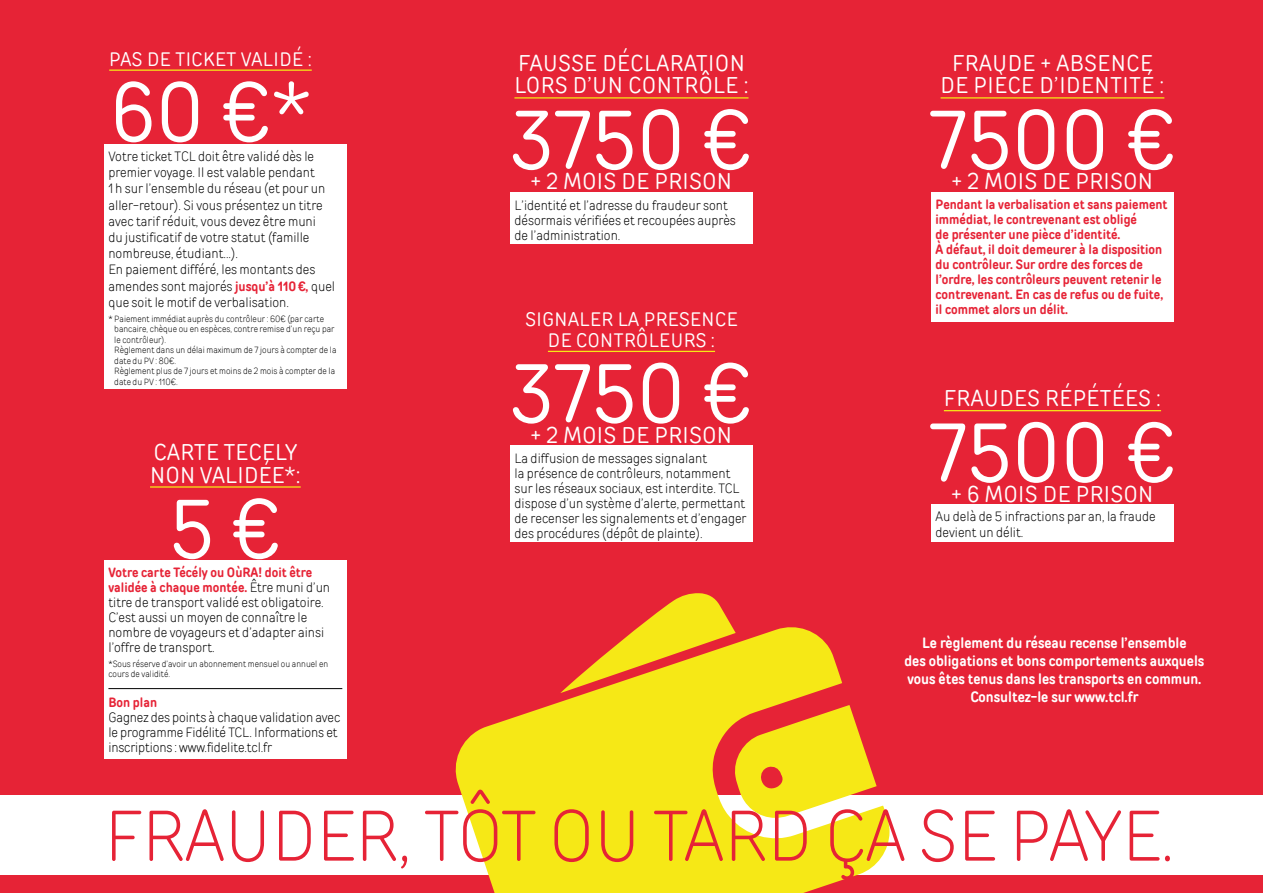
<style>
.page{position:relative;width:1263px;height:893px;background:#e62336}
.page>*{position:absolute;margin:0;border:0;box-sizing:border-box;transform-origin:0 0}
.t1{font:82.5px "TT Rounds Condensed";letter-spacing:.02em;color:#fff}
.t2{font:300 71.4px "TT Rounds Condensed";color:#e62336}
.t3{font:22.8px/22.5px "TT Rounds Condensed";letter-spacing:.03em;color:#fff}
.t4{font:19.5px/21px "TT Rounds Condensed";letter-spacing:.03em;color:#fff;text-align:center}
.t5{font:700 15px/18px "TT Rounds Condensed";color:#fff;text-align:center}
.t6{font:300 13.5px/15px "TT Rounds Condensed";color:#000}
.t7{font:700 13.5px/15px "TT Rounds Condensed";color:#e62336}
.t8{font:300 9px/10.5px "TT Rounds Condensed";color:#000}
.s1{font-weight:700;color:#e62336}
</style>
<div class="page">
<div style="left:0;top:796px;width:1263px;height:79px;background:#fff"></div>
<svg style="left:451px;top:627px;width:439px;height:266px;fill:#f6e816"></svg>
<svg style="left:560px;top:593px;width:176px;height:100px"></svg>
<svg style="left:733px;top:705px;width:144px;height:116px"></svg>
<div style="left:510px;top:193px;width:243px;height:51px;background:#fff"></div>
<hr style="left:514px;top:97px;width:234px;height:2px;background:#f6e816">
<div style="left:931px;top:504px;width:243px;height:38px;background:#fff"></div>
<hr style="left:944px;top:410px;width:217px;height:1px;background:#f6e816">
<div style="left:104px;top:144px;width:243px;height:245px;background:#fff"></div>
<hr style="left:109px;top:70px;width:203px;height:1px;background:#f6e816">
<div style="left:104px;top:560px;width:243px;height:199px;background:#fff"></div>
<hr style="left:108px;top:688px;width:234px;height:1px;background:#000">
<hr style="left:150px;top:486px;width:151px;height:2px;background:#f6e816">
<div style="left:931px;top:192px;width:243px;height:130px;background:#fff"></div>
<hr style="left:940px;top:97px;width:224px;height:2px;background:#f6e816">
<div style="left:510px;top:445px;width:243px;height:97px;background:#fff"></div>
<hr style="left:548px;top:351px;width:167px;height:1px;background:#f6e816">
<h3 class="t4" style="left:109px;top:48px;width:204px">PAS DE TICKET VALIDÉ :</h3>
<h1 class="t1" style="left:111px;top:57px;width:201px">60 €*</h1>
<p class="t6" style="left:108px;top:148px;width:228px;line-height:16.2px">Votre ticket TCL doit être validé dès le premier voyage. Il est valable pendant<br>1h sur l’ensemble du réseau (et pour un aller-retour). Si vous présentez un titre avec tarif réduit, vous devez être muni<br>du justificatif de votre statut (famille nombreuse, étudiant...).<br>En paiement différé, les montants des amendes sont majorés <span class="s1">jusqu’à 110€,</span> quel que soit le motif de verbalisation.</p>
<p class="t8" style="left:114px;top:313px;width:224px;text-indent:-6px">* Paiement immédiat auprès du contrôleur : 60€ (par carte bancaire, chèque ou en espèces, contre remise d’un reçu par le contrôleur).<br>Règlement dans un délai maximum de 7 jours à compter de la date du PV : 80€.<br>Règlement plus de 7 jours et moins de 2 mois à compter de la date du PV : 110€.</p>
<h3 class="t3" style="left:150px;top:440px;width:152px">CARTE TECELY<br>NON VALIDÉE*:</h3>
<h1 class="t1" style="left:170px;top:474px;width:112px">5 €</h1>
<p class="t6" style="left:108px;top:565px;width:223px"><span class="s1">Votre carte Técély ou OùRA! doit être validée à chaque montée.</span> Être muni d’un titre de transport validé est obligatoire.<br>C’est aussi un moyen de connaître le nombre de voyageurs et d’adapter ainsi l’offre de transport.</p>
<p class="t8" style="left:108px;top:658px;width:221px">*Sous réserve d’avoir un abonnement mensuel ou annuel en cours de validité.</p>
<p class="t7" style="left:108px;top:695px;width:50px">Bon plan</p>
<p class="t6" style="left:108px;top:710px;width:233px">Gagnez des points à chaque validation avec le programme Fidélité TCL. Informations et inscriptions : www.fidelite.tcl.fr</p>
<h3 class="t3" style="left:514px;top:51px;width:236px">FAUSSE DÉCLARATION<br>LORS D’UN CONTRÔLE :</h3>
<h1 class="t1" style="left:511px;top:85px;width:242px">3750 €</h1>
<h3 class="t3" style="left:531px;top:170px;width:203px">+ 2 MOIS DE PRISON</h3>
<p class="t6" style="left:514px;top:197px;width:223px">L’identité et l’adresse du fraudeur sont désormais vérifiées et recoupées auprès de l’administration.</p>
<h3 class="t4" style="left:525px;top:308px;width:214px">SIGNALER LA PRESENCE<br>DE CONTRÔLEURS :</h3>
<h1 class="t1" style="left:511px;top:339px;width:242px">3750 €</h1>
<h3 class="t3" style="left:531px;top:423px;width:203px">+ 2 MOIS DE PRISON</h3>
<p class="t6" style="left:514px;top:450px;width:233px">La diffusion de messages signalant<br>la présence de contrôleurs, notamment sur les réseaux sociaux, est interdite. TCL dispose d’un système d’alerte, permettant de recenser les signalements et d’engager des procédures (dépôt de plainte).</p>
<h3 class="t3" style="left:940px;top:51px;width:225px;text-align:center">FRAUDE + ABSENCE<br>DE PIÈCE D’IDENTITÉ :</h3>
<h1 class="t1" style="left:929px;top:85px;width:248px">7500 €</h1>
<h3 class="t3" style="left:952px;top:170px;width:203px">+ 2 MOIS DE PRISON</h3>
<p class="t7" style="left:935px;top:197px;width:233px">Pendant la verbalisation et sans paiement immédiat, le contrevenant est obligé<br>de présenter une pièce d’identité.<br>À défaut, il doit demeurer à la disposition du contrôleur. Sur ordre des forces de l’ordre, les contrôleurs peuvent retenir le contrevenant. En cas de refus ou de fuite, il commet alors un délit.</p>
<h3 class="t3" style="left:944px;top:387px;width:219px">FRAUDES RÉPÉTÉES :</h3>
<h1 class="t1" style="left:929px;top:398px;width:248px">7500 €</h1>
<h3 class="t3" style="left:951px;top:483px;width:203px">+ 6 MOIS DE PRISON</h3>
<p class="t6" style="left:935px;top:508px;width:222px;line-height:16.2px">Au delà de 5 infractions par an, la fraude devient un délit.</p>
<p class="t5" style="left:904px;top:633px;width:301px">Le règlement du réseau recense l’ensemble<br>des obligations et bons comportements auxquels vous êtes tenus dans les transports en commun.<br>Consultez-le sur www.tcl.fr</p>
<h2 class="t2" style="left:104px;top:788px;width:1071px">FRAUDER, TÔT OU TARD ÇA SE PAYE.</h2>
</div>
